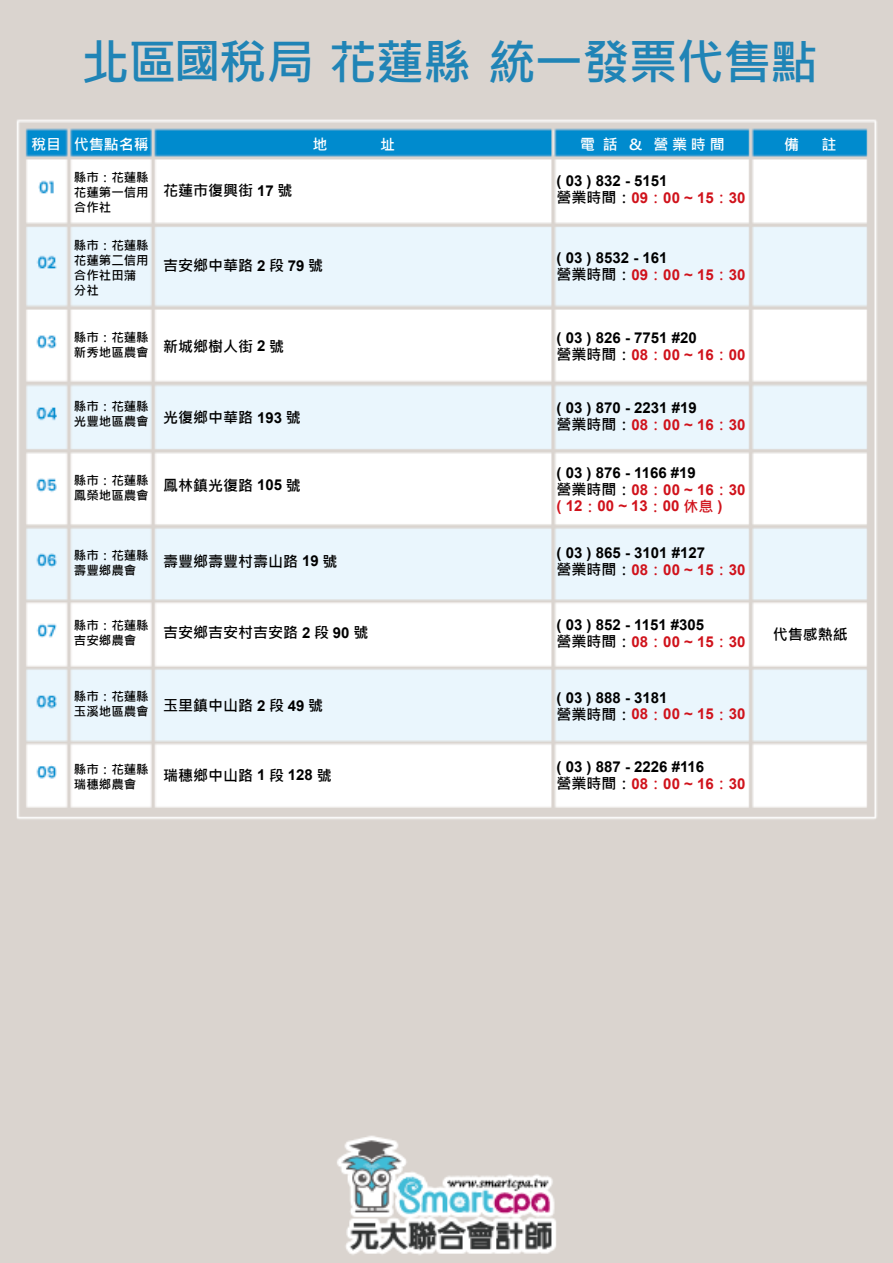
<style>
.page{position:relative;width:893px;height:1263px;background:#fff}
.page>*{position:absolute;margin:0;border:0;box-sizing:border-box;transform-origin:0 0}
.內文標題{font:700 48px "Microsoft Jheng Hei";letter-spacing:-.02em;color:#2084b6}
.內文標題-2{font:700 15px "Arial";color:#d0121b}
.內文標題-3{font:700 15px "Arial";color:#000}
.內文標題-4{font:700 15px "Microsoft Jheng Hei";color:#000}
.內文標題-5{font:700 15px "Microsoft Jheng Hei";color:#fff}
.內文標題-6{font:700 12.45px "Microsoft Jheng Hei";color:#000}
.s1{font-family:"Microsoft Jheng Hei";color:#000}
.s2{font-family:"Microsoft Jheng Hei"}
.s3{font-family:"Arial"}
</style>
<div class="page">
<img style="left:0;top:0;width:893px;height:1263px">
<p class="內文標題" style="left:82px;top:33px;width:738px">北區國稅局 花蓮縣 統一發票代售點</p>
<p class="內文標題-5" style="left:31px;top:136px;width:31px">稅目</p>
<p class="內文標題-5" style="left:74px;top:136px;width:76px">代售點名稱</p>
<p class="內文標題-5" style="left:784px;top:136px;width:16px">備</p>
<p class="內文標題-5" style="left:822px;top:136px;width:16px">註</p>
<p class="內文標題-3" style="left:557px;top:171px;width:112px">( 03 ) 832 - 5151</p>
<p class="內文標題-2" style="left:557px;top:187px;width:190px"><span class="s1">營業時間：</span>09<span class="s2">：</span>00 ~ 15<span class="s2">：</span>30</p>
<p class="內文標題-5" style="left:313px;top:136px;width:16px">地</p>
<p class="內文標題-5" style="left:380px;top:136px;width:16px">址</p>
<p class="內文標題-5" style="left:580px;top:136px;width:146px">電 話 &amp; 營 業 時 間</p>
<p class="內文標題-6" style="left:74px;top:169px;width:76px">縣市：花蓮縣</p>
<p class="內文標題-6" style="left:74px;top:184px;width:76px">花蓮第一信用</p>
<p class="內文標題-6" style="left:74px;top:199px;width:39px">合作社</p>
<p class="內文標題-4" style="left:163px;top:182px;width:131px">花蓮市復興街 <span class="s3">17</span> 號</p>
<p class="內文標題-6" style="left:74px;top:237px;width:76px">縣市：花蓮縣</p>
<p class="內文標題-6" style="left:74px;top:252px;width:76px">花蓮第二信用</p>
<p class="內文標題-6" style="left:74px;top:267px;width:64px">合作社田蒲</p>
<p class="內文標題-6" style="left:74px;top:282px;width:26px">分社</p>
<p class="內文標題-4" style="left:163px;top:256px;width:162px">吉安鄉中華路 <span class="s3">2</span> 段 <span class="s3">79</span> 號</p>
<p class="內文標題-3" style="left:557px;top:248px;width:112px">( 03 ) 8532 - 161</p>
<p class="內文標題-2" style="left:557px;top:264px;width:190px"><span class="s1">營業時間：</span>09<span class="s2">：</span>00 ~ 15<span class="s2">：</span>30</p>
<p class="內文標題-6" style="left:74px;top:330px;width:76px">縣市：花蓮縣</p>
<p class="內文標題-6" style="left:74px;top:345px;width:76px">新秀地區農會</p>
<p class="內文標題-4" style="left:163px;top:337px;width:122px">新城鄉樹人街 <span class="s3">2</span> 號</p>
<p class="內文標題-3" style="left:557px;top:327px;width:142px">( 03 ) 826 - 7751 #20</p>
<p class="內文標題-2" style="left:557px;top:344px;width:190px"><span class="s1">營業時間：</span>08<span class="s2">：</span>00 ~ 16<span class="s2">：</span>00</p>
<p class="內文標題-6" style="left:74px;top:399px;width:76px">縣市：花蓮縣</p>
<p class="內文標題-6" style="left:74px;top:414px;width:76px">光豐地區農會</p>
<p class="內文標題-4" style="left:163px;top:408px;width:139px">光復鄉中華路 <span class="s3">193</span> 號</p>
<p class="內文標題-3" style="left:557px;top:397px;width:142px">( 03 ) 870 - 2231 #19</p>
<p class="內文標題-2" style="left:557px;top:414px;width:190px"><span class="s1">營業時間：</span>08<span class="s2">：</span>00 ~ 16<span class="s2">：</span>30</p>
<p class="內文標題-6" style="left:74px;top:472px;width:76px">縣市：花蓮縣</p>
<p class="內文標題-6" style="left:74px;top:487px;width:76px">鳳榮地區農會</p>
<p class="內文標題-4" style="left:163px;top:476px;width:139px">鳳林鎮光復路 <span class="s3">105</span> 號</p>
<p class="內文標題-3" style="left:557px;top:462px;width:141px">( 03 ) 876 - 1166 #19</p>
<p class="內文標題-2" style="left:557px;top:479px;width:190px"><span class="s1">營業時間：</span>08<span class="s2">：</span>00 ~ 16<span class="s2">：</span>30</p>
<p class="內文標題-2" style="left:557px;top:495px;width:167px">( 12<span class="s2">：</span>00 ~ 13<span class="s2">：</span>00 <span class="s2">休息</span> )</p>
<p class="內文標題-6" style="left:74px;top:548px;width:76px">縣市：花蓮縣</p>
<p class="內文標題-6" style="left:74px;top:563px;width:64px">壽豐鄉農會</p>
<p class="內文標題-4" style="left:163px;top:552px;width:176px">壽豐鄉壽豐村壽山路 <span class="s3">19</span> 號</p>
<p class="內文標題-3" style="left:557px;top:542px;width:150px">( 03 ) 865 - 3101 #127</p>
<p class="內文標題-2" style="left:557px;top:559px;width:190px"><span class="s1">營業時間：</span>08<span class="s2">：</span>00 ~ 15<span class="s2">：</span>30</p>
<p class="內文標題-6" style="left:74px;top:618px;width:76px">縣市：花蓮縣</p>
<p class="內文標題-6" style="left:74px;top:633px;width:64px">吉安鄉農會</p>
<p class="內文標題-4" style="left:163px;top:623px;width:207px">吉安鄉吉安村吉安路 <span class="s3">2</span> 段 <span class="s3">90</span> 號</p>
<p class="內文標題-3" style="left:557px;top:614px;width:149px">( 03 ) 852 - 1151 #305</p>
<p class="內文標題-2" style="left:557px;top:631px;width:190px"><span class="s1">營業時間：</span>08<span class="s2">：</span>00 ~ 15<span class="s2">：</span>30</p>
<p class="內文標題-4" style="left:773px;top:625px;width:76px">代售感熱紙</p>
<p class="內文標題-6" style="left:74px;top:689px;width:76px">縣市：花蓮縣</p>
<p class="內文標題-6" style="left:74px;top:704px;width:76px">玉溪地區農會</p>
<p class="內文標題-4" style="left:163px;top:696px;width:162px">玉里鎮中山路 <span class="s3">2</span> 段 <span class="s3">49</span> 號</p>
<p class="內文標題-3" style="left:557px;top:687px;width:112px">( 03 ) 888 - 3181</p>
<p class="內文標題-2" style="left:557px;top:703px;width:190px"><span class="s1">營業時間：</span>08<span class="s2">：</span>00 ~ 15<span class="s2">：</span>30</p>
<p class="內文標題-6" style="left:74px;top:761px;width:76px">縣市：花蓮縣</p>
<p class="內文標題-6" style="left:74px;top:776px;width:64px">瑞穗鄉農會</p>
<p class="內文標題-4" style="left:163px;top:766px;width:170px">瑞穗鄉中山路 <span class="s3">1</span> 段 <span class="s3">128</span> 號</p>
<p class="內文標題-3" style="left:557px;top:757px;width:149px">( 03 ) 887 - 2226 #116</p>
<p class="內文標題-2" style="left:557px;top:773px;width:190px"><span class="s1">營業時間：</span>08<span class="s2">：</span>00 ~ 16<span class="s2">：</span>30</p>
</div>
